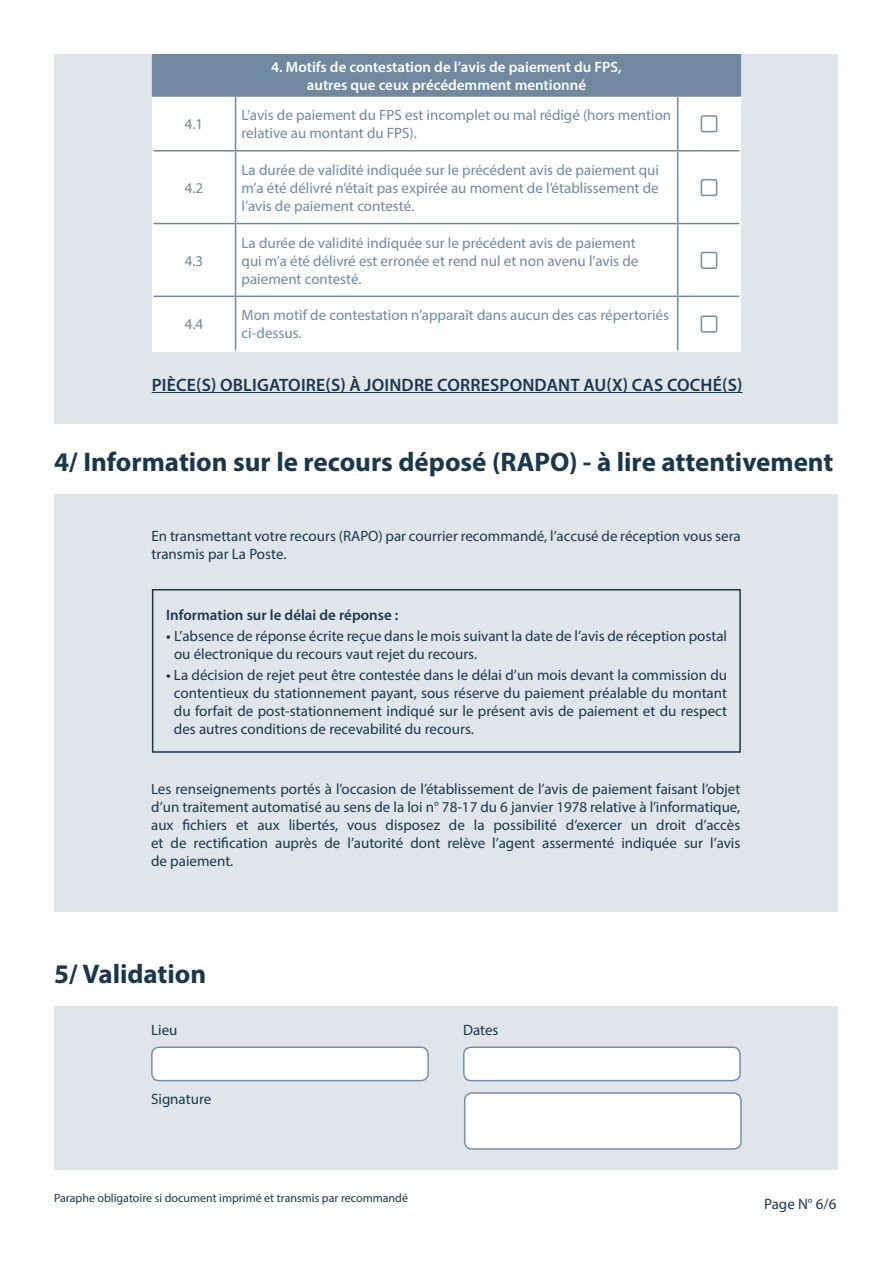
<style>
.page{position:relative;width:893px;height:1263px;background:#fff}
.page>*{position:absolute;margin:0;border:0;box-sizing:border-box;transform-origin:0 0}
.titre{font:700 27px "Myriad Pro";color:#1b374c}
.texte{font:600 18px "Myriad Pro";letter-spacing:.01em;color:#1b374c}
.texte-2{font:15px/18px "Myriad Pro";color:#1b374c}
.t1{font:15px/18px "Myriad Pro";color:#70899f}
.t2{font:600 15px "Myriad Pro";color:#fff}
.texte-3{font:600 15px "Myriad Pro";color:#1b374c}
.texte-4{font:12px "Myriad Pro";color:#1b374c}
.s1{font-weight:600}
</style>
<div class="page">
<div style="left:54px;top:54px;width:783px;height:370px;background:#e0e5eb"></div>
<div style="left:54px;top:494px;width:783px;height:418px;background:#e0e5eb"></div>
<div style="left:54px;top:1006px;width:783px;height:164px;background:#e0e5eb"></div>
<div style="left:153px;top:55px;width:587px;height:41px;background:#70899f"></div>
<div style="left:153px;top:97px;width:587px;height:253px;background:#fff"></div>
<hr style="left:152px;top:56px;width:1px;height:39px;background:#70899f">
<hr style="left:740px;top:56px;width:1px;height:39px;background:#70899f">
<hr style="left:152px;top:54px;width:84px;height:2px;background:#70899f">
<hr style="left:236px;top:54px;width:442px;height:2px;background:#70899f">
<hr style="left:678px;top:54px;width:63px;height:2px;background:#70899f">
<hr style="left:152px;top:95px;width:84px;height:2px;background:#70899f">
<hr style="left:236px;top:95px;width:442px;height:2px;background:#70899f">
<hr style="left:235px;top:97px;width:1px;height:53px;background:#70899f">
<hr style="left:678px;top:95px;width:63px;height:2px;background:#70899f">
<hr style="left:153px;top:150px;width:83px;height:2px;background:#70899f">
<hr style="left:236px;top:150px;width:442px;height:2px;background:#70899f">
<hr style="left:235px;top:152px;width:1px;height:71px;background:#70899f">
<hr style="left:678px;top:150px;width:62px;height:2px;background:#70899f">
<hr style="left:153px;top:223px;width:83px;height:1px;background:#70899f">
<hr style="left:236px;top:223px;width:442px;height:1px;background:#70899f">
<hr style="left:235px;top:224px;width:1px;height:72px;background:#70899f">
<hr style="left:678px;top:223px;width:62px;height:1px;background:#70899f">
<hr style="left:153px;top:296px;width:83px;height:1px;background:#70899f">
<hr style="left:236px;top:296px;width:442px;height:1px;background:#70899f">
<hr style="left:235px;top:297px;width:1px;height:53px;background:#70899f">
<hr style="left:678px;top:296px;width:62px;height:1px;background:#70899f">
<hr style="left:152px;top:97px;width:1px;height:54px;background:#fff">
<hr style="left:740px;top:97px;width:1px;height:54px;background:#fff">
<hr style="left:152px;top:151px;width:1px;height:73px;background:#fff">
<hr style="left:740px;top:151px;width:1px;height:73px;background:#fff">
<hr style="left:152px;top:224px;width:1px;height:72px;background:#fff">
<hr style="left:740px;top:224px;width:1px;height:72px;background:#fff">
<hr style="left:152px;top:296px;width:1px;height:54px;background:#fff">
<hr style="left:740px;top:296px;width:1px;height:54px;background:#fff">
<hr style="left:152px;top:350px;width:84px;height:2px;background:#fff">
<hr style="left:236px;top:350px;width:442px;height:2px;background:#fff">
<hr style="left:678px;top:350px;width:63px;height:2px;background:#fff">
<hr style="left:677px;top:97px;width:1px;height:53px;background:#70899f">
<hr style="left:677px;top:152px;width:1px;height:71px;background:#70899f">
<hr style="left:677px;top:224px;width:1px;height:72px;background:#70899f">
<hr style="left:677px;top:297px;width:1px;height:53px;background:#70899f">
<div style="left:701px;top:116px;width:16px;height:16px;background:#fff;border-radius:2px"></div>
<div style="left:701px;top:115px;width:16px;height:17px;border:2px solid #798da5;border-radius:2px"></div>
<div style="left:701px;top:180px;width:16px;height:15px;background:#fff;border-radius:2px"></div>
<div style="left:701px;top:179px;width:16px;height:17px;border:2px solid #798da5;border-radius:2px"></div>
<div style="left:701px;top:252px;width:16px;height:16px;background:#fff;border-radius:2px"></div>
<div style="left:701px;top:252px;width:16px;height:17px;border:2px solid #798da5;border-radius:2px"></div>
<div style="left:701px;top:316px;width:16px;height:16px;background:#fff;border-radius:2px"></div>
<div style="left:701px;top:315px;width:16px;height:18px;border:2px solid #798da5;border-radius:2px"></div>
<hr style="left:152px;top:392px;width:591px;height:1px;background:#1b374c">
<div style="left:152px;top:589px;width:589px;height:164px;border:2px solid #1b374c"></div>
<div style="left:152px;top:1047px;width:276px;height:33px;background:#fff;border-radius:7px"></div>
<div style="left:151px;top:1046px;width:278px;height:35px;border:2px solid #798da5;border-radius:7px"></div>
<div style="left:465px;top:1093px;width:276px;height:56px;background:#fff;border-radius:7px"></div>
<div style="left:464px;top:1092px;width:278px;height:58px;border:2px solid #798da5;border-radius:7px"></div>
<div style="left:464px;top:1047px;width:276px;height:33px;background:#fff;border-radius:7px"></div>
<div style="left:463px;top:1046px;width:278px;height:35px;border:2px solid #798da5;border-radius:7px"></div>
<p class="t2" style="left:271px;top:57px;width:352px">4. Motifs de contestation de l’avis de paiement du FPS,</p>
<p class="t2" style="left:307px;top:75px;width:281px">autres que ceux précédemment mentionné</p>
<p class="t1" style="left:185px;top:115px;width:20px">4.1</p>
<p class="t1" style="left:242px;top:106px;width:431px">L’avis de paiement du FPS est incomplet ou mal rédigé (hors mention relative au montant du FPS).</p>
<p class="t1" style="left:185px;top:179px;width:20px">4.2</p>
<p class="t1" style="left:185px;top:251px;width:20px">4.3</p>
<p class="t1" style="left:242px;top:161px;width:419px;text-align:justify">La durée de validité indiquée sur le précédent avis de paiement qui m’a été délivré n’était pas expirée au moment de l’établissement de l’avis de paiement contesté.</p>
<p class="t1" style="left:242px;top:233px;width:398px">La durée de validité indiquée sur le précédent avis de paiement qui m’a été délivré est erronée et rend nul et non avenu l’avis de paiement contesté.</p>
<p class="t1" style="left:185px;top:315px;width:20px">4.4</p>
<p class="t1" style="left:242px;top:306px;width:429px">Mon motif de contestation n’apparaît dans aucun des cas répertoriés ci-dessus.</p>
<p class="texte" style="left:152px;top:373px;width:592px">PIÈCE(S) OBLIGATOIRE(S) À JOINDRE CORRESPONDANT AU(X) CAS COCHÉ(S)</p>
<p class="titre" style="left:54px;top:444px;width:781px">4/ Information sur le recours déposé (RAPO) - à lire attentivement</p>
<p class="texte-2" style="left:152px;top:527px;width:591px">En transmettant votre recours (RAPO) par courrier recommandé, l’accusé de réception vous sera transmis par La Poste.</p>
<p class="texte-3" style="left:166px;top:605px;width:234px">Information sur le délai de réponse :</p>
<p class="texte-2" style="left:174px;top:626px;width:555px;text-indent:-8px"><span class="s1">•</span> L’absence de réponse écrite reçue dans le mois suivant la date de l’avis de réception postal ou électronique du recours vaut rejet du recours.</p>
<p class="texte-2" style="left:174px;top:665px;width:555px;text-align:justify;text-indent:-8px"><span class="s1">•</span> La décision de rejet peut être contestée dans le délai d’un mois devant la commission du contentieux du stationnement payant, sous réserve du paiement préalable du montant du forfait de post-stationnement indiqué sur le présent avis de paiement et du respect des autres conditions de recevabilité du recours.</p>
<p class="texte-2" style="left:151px;top:779px;width:591px;text-align:justify">Les renseignements portés à l’occasion de l’établissement de l’avis de paiement faisant l’objet d’un traitement automatisé au sens de la loi n° 78-17 du 6 janvier 1978 relative à l’informatique, aux fichiers et aux libertés, vous disposez de la possibilité d’exercer un droit d’accès et de rectification auprès de l’autorité dont relève l’agent assermenté indiquée sur l’avis de paiement.</p>
<p class="titre" style="left:54px;top:956px;width:154px">5/ Validation</p>
<p class="texte-2" style="left:151px;top:1021px;width:28px">Lieu</p>
<p class="texte-2" style="left:151px;top:1089px;width:62px">Signature</p>
<p class="texte-4" style="left:54px;top:1191px;width:355px">Paraphe obligatoire si document imprimé et transmis par recommandé</p>
<p class="texte-2" style="left:463px;top:1021px;width:37px">Dates</p>
<p class="texte-2" style="left:764px;top:1195px;width:74px">Page N° 6/6</p>
</div>
